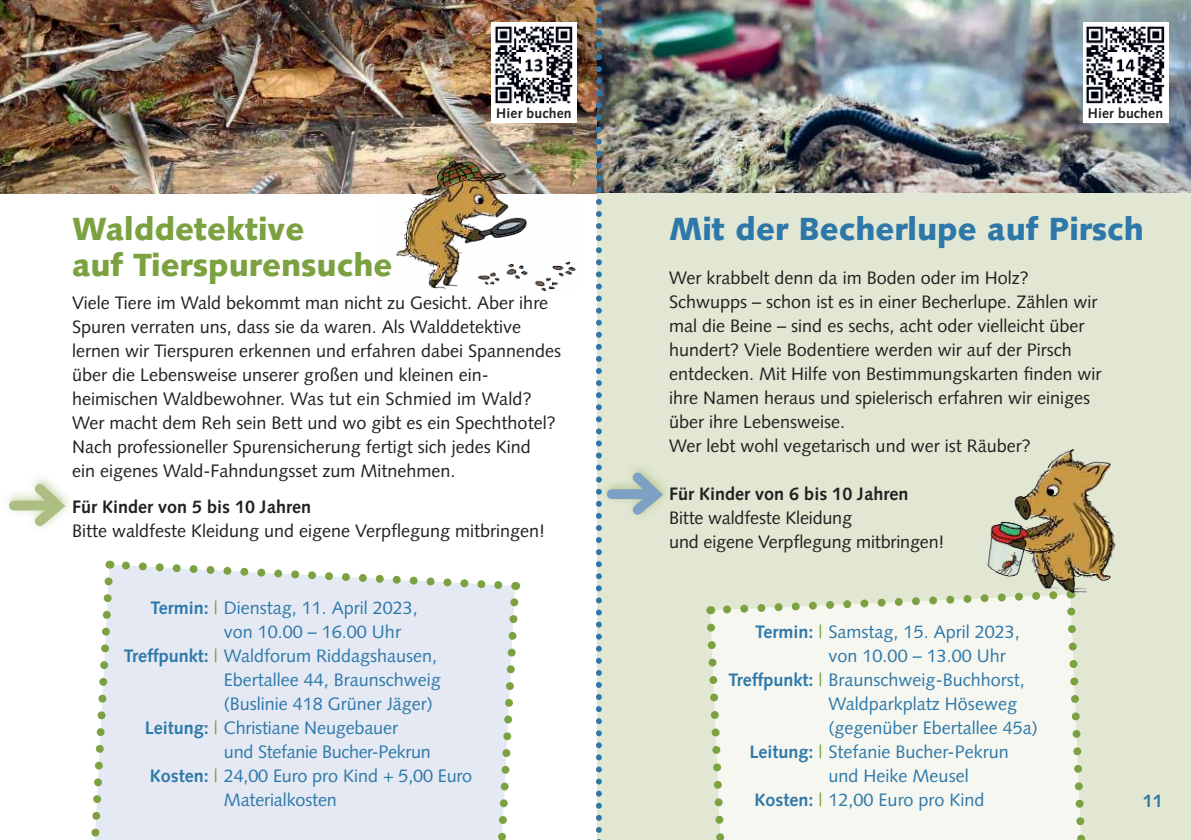
<style>
.page{position:relative;width:1191px;height:840px;background:#fff}
.page>*{position:absolute;margin:0;border:0;box-sizing:border-box;transform-origin:0 0}
.t1{font:900 32px/36px "Syntax";color:#7ca141}
.t2{font:900 32px "Syntax";color:#2e78a9}
.t3{font:18px/24px "Syntax";color:#221f1f}
.t4{font:18px "Syntax";color:#2e78a9}
.t5{font:700 18px "Syntax";color:#221f1f}
.t6{font:18px "Syntax";letter-spacing:-.02em;color:#2e78a9}
.t7{font:700 18px "Syntax";color:#2e78a9}
.t8{font:700 14px "Syntax";letter-spacing:.01em;color:#221f1f}
.s1{font-weight:700}
.s2{color:#7ca141}
</style>
<div class="page">
<img style="left:0;top:0;width:596px;height:193px">
<div style="left:598px;top:0;width:593px;height:839px;background:#e2e7d3"></div>
<div style="left:599px;top:461px;width:74px;height:60px;background:#7ca141;opacity:.45"></div>
<div style="left:612px;top:489px;width:35px;height:10px;background:#7fa0c5"></div>
<svg style="left:623px;top:463px;width:47px;height:58px"></svg>
<svg style="left:91px;top:560px;width:430px;height:280px;background:#e4e9f0"></svg>
<img style="left:602px;top:0;width:589px;height:193px">
<svg style="left:702px;top:595px;width:388px;height:245px;background:#f0f3e9"></svg>
<svg style="left:596px;top:0;width:6px;height:840px"></svg>
<div style="left:2px;top:472px;width:73px;height:60px;background:#7ca141;opacity:.45"></div>
<div style="left:14px;top:500px;width:36px;height:10px;background:#acbe82"></div>
<svg style="left:26px;top:474px;width:47px;height:58px"></svg>
<img style="left:382px;top:148px;width:195px;height:144px">
<img style="left:973px;top:449px;width:143px;height:151px">
<div style="left:492px;top:23px;width:85px;height:99px;background:#fff"></div>
<img style="left:494px;top:26px;width:79px;height:78px">
<div style="left:1083px;top:23px;width:85px;height:99px;background:#fff"></div>
<img style="left:1086px;top:26px;width:79px;height:78px">
<p class="t8" style="left:496px;top:108px;width:77px">Hier buchen</p>
<p class="t8" style="left:1087px;top:108px;width:77px">Hier buchen</p>
<h1 class="t1" style="left:72px;top:213px;width:322px">Walddetektive<br>auf Tierspurensuche</h1>
<h1 class="t2" style="left:669px;top:215px;width:476px">Mit der Becherlupe auf Pirsch</h1>
<p class="t3" style="left:669px;top:267px;width:434px">Wer krabbelt denn da im Boden oder im Holz?<br>Schwupps – schon ist es in einer Becherlupe. Zählen wir mal die Beine – sind es sechs, acht oder vielleicht über hundert? Viele Bodentiere werden wir auf der Pirsch entdecken. Mit Hilfe von Bestimmungskarten finden wir ihre Namen heraus und spielerisch erfahren wir einiges über ihre Lebensweise.<br>Wer lebt wohl vegetarisch und wer ist Räuber?</p>
<p class="t5" style="left:669px;top:486px;width:241px">Für Kinder von 6 bis 10 Jahren</p>
<p class="t3" style="left:669px;top:507px;width:277px">Bitte waldfeste Kleidung<br>und eigene Verpflegung mitbringen!</p>
<p class="t3" style="left:72px;top:292px;width:490px">Viele Tiere im Wald bekommt man nicht zu Gesicht. Aber ihre Spuren verraten uns, dass sie da waren. Als Walddetektive lernen wir Tierspuren erkennen und erfahren dabei Spannendes über die Lebensweise unserer großen und kleinen ein&shy;heimischen Waldbewohner. Was tut ein Schmied im Wald?<br>Wer macht dem Reh sein Bett und wo gibt es ein Spechthotel?<br>Nach professioneller Spurensicherung fertigt sich jedes Kind<br>ein eigenes Wald-Fahndungsset zum Mitnehmen.</p>
<p class="t5" style="left:72px;top:499px;width:241px">Für Kinder von 5 bis 10 Jahren</p>
<p class="t3" style="left:72px;top:520px;width:474px">Bitte waldfeste Kleidung und eigene Verpflegung mitbringen!</p>
<p class="t4" style="left:150px;top:599px;width:269px"><span class="s1">Termin:</span> <span class="s2">|</span> Dienstag, 11. April 2023,</p>
<p class="t4" style="left:224px;top:623px;width:179px">von 10.00 – 16.00 Uhr</p>
<p class="t4" style="left:124px;top:647px;width:315px"><span class="s1">Treffpunkt:</span> <span class="s2">|</span> Waldforum Riddagshausen,</p>
<p class="t4" style="left:224px;top:671px;width:219px">Ebertallee 44, Braunschweig</p>
<p class="t4" style="left:224px;top:695px;width:211px">(Buslinie 418 Grüner Jäger)</p>
<p class="t4" style="left:145px;top:719px;width:255px"><span class="s1">Leitung:</span> <span class="s2">|</span> Christiane Neugebauer</p>
<p class="t6" style="left:224px;top:743px;width:208px">und Stefanie Bucher-Pekrun</p>
<p class="t4" style="left:150px;top:767px;width:324px"><span class="s1">Kosten:</span> <span class="s2">|</span> 24,00 Euro pro Kind + 5,00 Euro</p>
<p class="t4" style="left:224px;top:791px;width:115px">Materialkosten</p>
<p class="t4" style="left:755px;top:623px;width:266px"><span class="s1">Termin:</span> <span class="s2">|</span> Samstag, 15. April 2023,</p>
<p class="t4" style="left:828px;top:647px;width:179px">von 10.00 – 13.00 Uhr</p>
<p class="t4" style="left:728px;top:671px;width:298px"><span class="s1">Treffpunkt:</span> <span class="s2">|</span> Braunschweig-Buchhorst,</p>
<p class="t4" style="left:828px;top:695px;width:190px">Waldparkplatz Höseweg</p>
<p class="t4" style="left:828px;top:719px;width:211px">(gegenüber Ebertallee 45a)</p>
<p class="t4" style="left:749px;top:743px;width:261px"><span class="s1">Leitung:</span> <span class="s2">|</span> Stefanie Bucher-Pekrun</p>
<p class="t4" style="left:828px;top:767px;width:142px">und Heike Meusel</p>
<p class="t4" style="left:754px;top:791px;width:231px"><span class="s1">Kosten:</span> <span class="s2">|</span> 12,00 Euro pro Kind</p>
<p class="t7" style="left:1142px;top:793px;width:22px">11</p>
</div>
